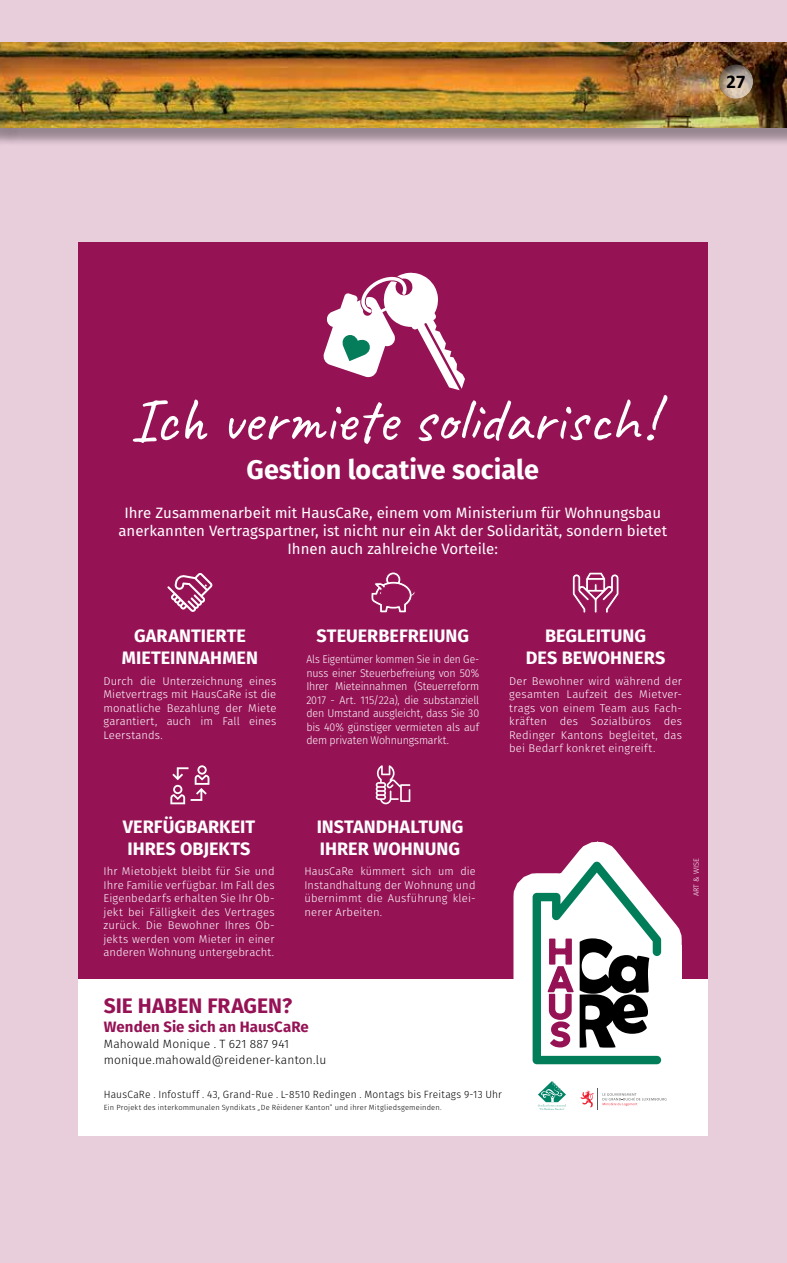
<style>
.page{position:relative;width:787px;height:1263px;background:#e8cddb}
.page>*{position:absolute;margin:0;border:0;box-sizing:border-box;transform-origin:0 0}
.t1{font:63px "Caveat";color:#fff}
.t2{font:700 27px "Fira Sans";color:#fff}
.t3{font:700 21px "Fira Sans";color:#951255}
.t4{font:700 19.5px "Calibri";color:#000}
.t5{font:700 18px/21.6px "Fira Sans";color:#fff;text-align:center}
.t6{font:15px/18px "Fira Sans";color:#fff;text-align:center}
.t7{font:700 15px "Fira Sans";letter-spacing:.005em;color:#951255}
.t8{font:300 12px/16px "Fira Sans";letter-spacing:.01em;color:#000}
.t9{font:300 11.25px/13.5px "Fira Sans";letter-spacing:.005em;color:#fff;text-align:justify}
.t10{font:300 11.25px/13.5px "Fira Sans";letter-spacing:.005em;color:#fff;text-align:justify;scale:.91 1}
.t11{font:300 10.5px "Fira Sans";letter-spacing:.015em;color:#000}
.t12{font:300 7.5px "Fira Sans";letter-spacing:.02em;color:#000}
.t13{font:300 7.5px "Fira Sans";color:#fff}
</style>
<div class="page">
<div style="left:78px;top:243px;width:629px;height:892px;background:#fff"></div>
<div style="left:78px;top:243px;width:629px;height:736px;background:#951255"></div>
<svg style="left:513px;top:841px;width:169px;height:260px"></svg>
<svg style="left:538px;top:1081px;width:28px;height:29px"></svg>
<svg style="left:532px;top:861px;width:130px;height:204px"></svg>
<svg style="left:580px;top:1088px;width:86px;height:22px"></svg>
<svg style="left:323px;top:273px;width:142px;height:117px"></svg>
<svg style="left:167px;top:573px;width:46px;height:39px"></svg>
<svg style="left:371px;top:572px;width:44px;height:41px"></svg>
<svg style="left:572px;top:572px;width:47px;height:41px"></svg>
<svg style="left:376px;top:765px;width:34px;height:39px"></svg>
<svg style="left:170px;top:765px;width:39px;height:39px"></svg>
<div style="left:0;top:45px;width:19px;height:101px;background:#000;opacity:.35"></div>
<div style="left:2px;top:45px;width:785px;height:101px;background:#000;opacity:.35"></div>
<img style="left:0;top:43px;width:787px;height:85px">
<div style="left:718px;top:63px;width:36px;height:37px;background:#000;opacity:.75"></div>
<h3 class="t4" style="left:726px;top:67px;width:21px">27</h3>
<h1 class="t1" style="left:130px;top:380px;width:527px">Ich vermiete solidarisch!</h1>
<h2 class="t2" style="left:246px;top:447px;width:294px">Gestion locative sociale</h2>
<h3 class="t6" style="left:118px;top:503px;width:550px">Ihre Zusammenarbeit mit HausCaRe, einem vom Ministerium für Wohnungsbau anerkannten Vertragspartner, ist nicht nur ein Akt der Solidarität, sondern bietet<br>Ihnen auch zahlreiche Vorteile:</h3>
<h3 class="t5" style="left:122px;top:624px;width:138px">GARANTIERTE<br>MIETEINNAHMEN</h3>
<p class="t9" style="left:103px;top:674px;width:174px">Durch die Unterzeichnung eines Mietvertrags mit HausCaRe ist die monatliche Bezahlung der Miete garantiert, auch im Fall eines Leerstands.</p>
<h3 class="t5" style="left:123px;top:815px;width:134px;text-align:left">VERFÜGBARKEIT<br>IHRES OBJEKTS</h3>
<p class="t9" style="left:103px;top:864px;width:172px">Ihr Mietobjekt bleibt für Sie und Ihre Familie verfügbar. Im Fall des Eigenbedarfs erhalten Sie Ihr Ob&shy;jekt bei Fälligkeit des Vertrages zurück. Die Bewohner Ihres Ob&shy;jekts werden vom Mieter in einer anderen Wohnung untergebracht.</p>
<h3 class="t5" style="left:316px;top:624px;width:154px">STEUERBEFREIUNG</h3>
<p class="t10" style="left:306px;top:652px;width:191px">Als Eigentümer kommen Sie in den Ge&shy;nuss einer Steuerbefreiung von 50% Ihrer Mieteinnahmen (Steuerreform 2017 - Art. 115/22a), die substanziell den Umstand ausgleicht, dass Sie 30 bis 40% günstiger vermieten als auf dem privaten Wohnungsmarkt.</p>
<h3 class="t5" style="left:526px;top:624px;width:141px">BEGLEITUNG<br>DES BEWOHNERS</h3>
<p class="t9" style="left:509px;top:674px;width:174px">Der Bewohner wird während der gesamten Laufzeit des Mietver&shy;trags von einem Team aus Fach&shy;kräften des Sozialbüros des Redinger Kantons begleitet, das bei Bedarf konkret eingreift.</p>
<h3 class="t5" style="left:317px;top:815px;width:148px;text-align:left">INSTANDHALTUNG<br>IHRER WOHNUNG</h3>
<p class="t9" style="left:304px;top:864px;width:172px">HausCaRe kümmert sich um die Instandhaltung der Wohnung und übernimmt die Ausführung klei&shy;nerer Arbeiten.</p>
<p class="t13" style="left:691px;top:896px;width:40px;rotate:-90deg">ART &amp; WISE</p>
<h3 class="t3" style="left:104px;top:988px;width:190px">SIE HABEN FRAGEN?</h3>
<h3 class="t7" style="left:104px;top:1014px;width:207px">Wenden Sie sich an HausCaRe</h3>
<p class="t8" style="left:104px;top:1036px;width:224px">Mahowald Monique . T 621 887 941 monique.mahowald@reidener-kanton.lu</p>
<p class="t11" style="left:104px;top:1087px;width:400px">HausCaRe . Infostuff . 43, Grand-Rue . L-8510 Redingen . Montags bis Freitags 9-13 Uhr</p>
<p class="t12" style="left:104px;top:1102px;width:339px">Ein Projekt des interkommunalen Syndikats „De Réidener Kanton” und ihrer Mitgliedsgemeinden.</p>
</div>
